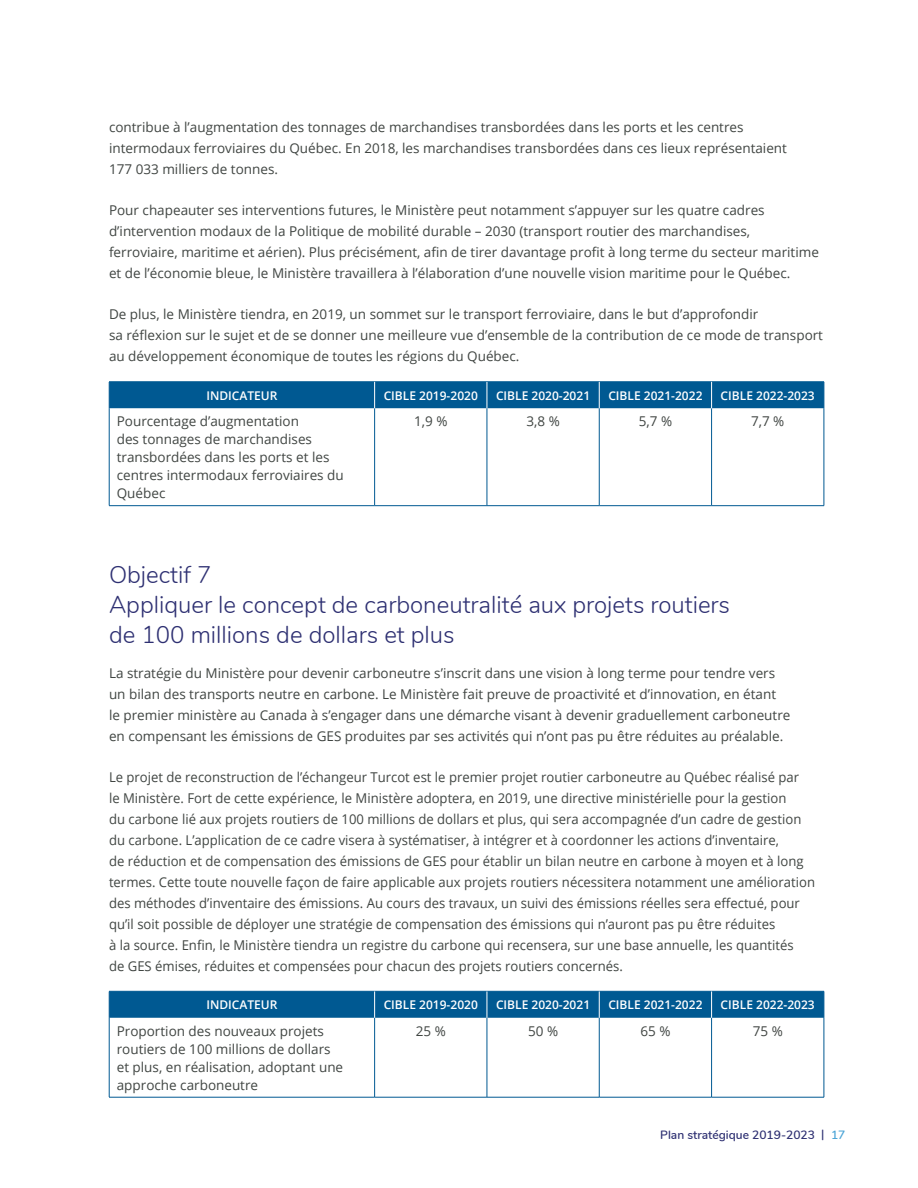
<style>
.page{position:relative;width:918px;height:1188px;background:#fff}
.page>*{position:absolute;margin:0;border:0;box-sizing:border-box;transform-origin:0 0}
.t1{font:300 24px/30px "Nunito";color:#2e3072}
.td2{font:13.5px/21px "Open Sans";color:#404542}
.t2{font:600 12px "Open Sans";color:#fff}
.t3{font:600 12px "Nunito";color:#2e3072}
.s1{color:#4ba4d6}
</style>
<div class="page">
<hr style="left:374px;top:408px;width:1px;height:97px;background:#005992">
<hr style="left:487px;top:408px;width:1px;height:97px;background:#005992">
<hr style="left:599px;top:408px;width:1px;height:97px;background:#005992">
<hr style="left:711px;top:408px;width:1px;height:97px;background:#005992">
<hr style="left:109px;top:505px;width:266px;height:1px;background:#005992">
<hr style="left:375px;top:505px;width:112px;height:1px;background:#005992">
<hr style="left:487px;top:505px;width:112px;height:1px;background:#005992">
<hr style="left:599px;top:505px;width:113px;height:1px;background:#005992">
<hr style="left:712px;top:505px;width:112px;height:1px;background:#005992">
<div style="left:109px;top:382px;width:716px;height:26px;background:#005992"></div>
<hr style="left:109px;top:408px;width:1px;height:97px;background:#005992">
<hr style="left:824px;top:408px;width:1px;height:97px;background:#005992">
<hr style="left:374px;top:1018px;width:1px;height:79px;background:#005992">
<hr style="left:487px;top:1018px;width:1px;height:79px;background:#005992">
<hr style="left:599px;top:1018px;width:1px;height:79px;background:#005992">
<hr style="left:711px;top:1018px;width:1px;height:79px;background:#005992">
<hr style="left:109px;top:1097px;width:266px;height:1px;background:#005992">
<hr style="left:375px;top:1097px;width:112px;height:1px;background:#005992">
<hr style="left:487px;top:1097px;width:112px;height:1px;background:#005992">
<hr style="left:599px;top:1097px;width:113px;height:1px;background:#005992">
<hr style="left:712px;top:1097px;width:112px;height:1px;background:#005992">
<svg style="left:109px;top:991px;width:716px;height:27px;background:#025a93"></svg>
<hr style="left:109px;top:1018px;width:1px;height:79px;background:#005992">
<hr style="left:824px;top:1018px;width:1px;height:79px;background:#005992">
<p class="td2" style="left:109px;top:116px;width:679px">contribue à l’augmentation des tonnages de marchandises transbordées dans les ports et les centres intermodaux ferroviaires du Québec. En 2018, les marchandises transbordées dans ces lieux représentaient<br>177 033 milliers de tonnes.</p>
<p class="td2" style="left:109px;top:199px;width:711px">Pour chapeauter ses interventions futures, le Ministère peut notamment s’appuyer sur les quatre cadres d’intervention modaux de la Politique de mobilité durable – 2030 (transport routier des marchandises, ferroviaire, maritime et aérien). Plus précisément, afin de tirer davantage profit à long terme du secteur maritime et de l’économie bleue, le Ministère travaillera à l’élaboration d’une nouvelle vision maritime pour le Québec.</p>
<p class="td2" style="left:109px;top:304px;width:716px">De plus, le Ministère tiendra, en 2019, un sommet sur le transport ferroviaire, dans le but d’approfondir<br>sa réflexion sur le sujet et de se donner une meilleure vue d’ensemble de la contribution de ce mode de transport au développement économique de toutes les régions du Québec.</p>
<p class="t2" style="left:206px;top:387px;width:73px">INDICATEUR</p>
<p class="t2" style="left:384px;top:387px;width:96px">CIBLE 2019-2020</p>
<p class="t2" style="left:496px;top:387px;width:96px">CIBLE 2020-2021</p>
<p class="t2" style="left:608px;top:387px;width:96px">CIBLE 2021-2022</p>
<p class="t2" style="left:721px;top:387px;width:96px">CIBLE 2022-2023</p>
<p class="td2" style="left:117px;top:412px;width:229px;line-height:18px">Pourcentage d’augmentation<br>des tonnages de marchandises transbordées dans les ports et les centres intermodaux ferroviaires du<br>Québec</p>
<p class="td2" style="left:414px;top:410px;width:35px">1,9 %</p>
<p class="td2" style="left:526px;top:410px;width:35px">3,8 %</p>
<p class="td2" style="left:639px;top:410px;width:35px">5,7 %</p>
<p class="td2" style="left:751px;top:410px;width:35px">7,7 %</p>
<h5 class="t1" style="left:109px;top:558px;width:623px">Objectif 7<br>Appliquer le concept de carboneutralité aux projets routiers de 100 millions de dollars et plus</h5>
<p class="td2" style="left:109px;top:662px;width:683px">La stratégie du Ministère pour devenir carboneutre s’inscrit dans une vision à long terme pour tendre vers un bilan des transports neutre en carbone. Le Ministère fait preuve de proactivité et d’innovation, en étant le premier ministère au Canada à s’engager dans une démarche visant à devenir graduellement carboneutre en compensant les émissions de GES produites par ses activités qui n’ont pas pu être réduites au préalable.</p>
<p class="td2" style="left:109px;top:766px;width:708px">Le projet de reconstruction de l’échangeur Turcot est le premier projet routier carboneutre au Québec réalisé par<br>le Ministère. Fort de cette expérience, le Ministère adoptera, en 2019, une directive ministérielle pour la gestion<br>du carbone lié aux projets routiers de 100 millions de dollars et plus, qui sera accompagnée d’un cadre de gestion du carbone. L’application de ce cadre visera à systématiser, à intégrer et à coordonner les actions d’inventaire,<br>de réduction et de compensation des émissions de GES pour établir un bilan neutre en carbone à moyen et à long termes. Cette toute nouvelle façon de faire applicable aux projets routiers nécessitera notamment une amélioration des méthodes d’inventaire des émissions. Au cours des travaux, un suivi des émissions réelles sera effectué, pour qu’il soit possible de déployer une stratégie de compensation des émissions qui n’auront pas pu être réduites<br>à la source. Enfin, le Ministère tiendra un registre du carbone qui recensera, sur une base annuelle, les quantités<br>de GES émises, réduites et compensées pour chacun des projets routiers concernés.</p>
<p class="t2" style="left:206px;top:997px;width:73px">INDICATEUR</p>
<p class="t2" style="left:384px;top:997px;width:96px">CIBLE 2019-2020</p>
<p class="t2" style="left:496px;top:997px;width:96px">CIBLE 2020-2021</p>
<p class="t2" style="left:608px;top:997px;width:96px">CIBLE 2021-2022</p>
<p class="t2" style="left:721px;top:997px;width:96px">CIBLE 2022-2023</p>
<p class="td2" style="left:117px;top:1021px;width:228px;line-height:18px">Proportion des nouveaux projets routiers de 100 millions de dollars et plus, en réalisation, adoptant une approche carboneutre</p>
<p class="td2" style="left:416px;top:1020px;width:32px">25 %</p>
<p class="td2" style="left:528px;top:1020px;width:32px">50 %</p>
<p class="td2" style="left:640px;top:1020px;width:32px">65 %</p>
<p class="td2" style="left:753px;top:1020px;width:32px">75 %</p>
<p class="t3" style="left:660px;top:1126px;width:187px">Plan stratégique 2019-2023 | <span class="s1">17</span></p>
</div>
